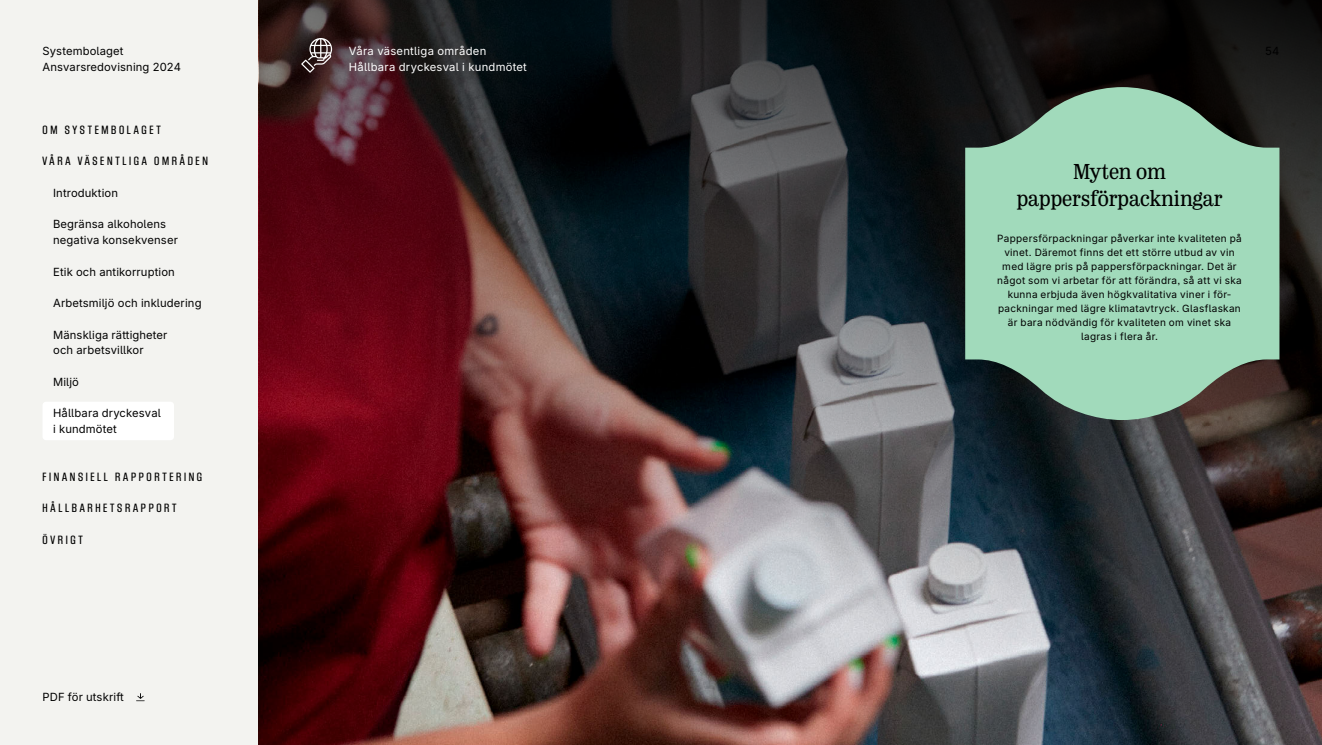
<style>
.page{position:relative;width:1322px;height:745px;background:#fff}
.page>*{position:absolute;margin:0;border:0;box-sizing:border-box;transform-origin:0 0}
._24_H3_centrerad__H1{font:22.5px/27px "Monopol Rubrik";letter-spacing:-.015em;color:#000;text-align:center}
.t1{font:500 condensed 12.5px "Bolaget";letter-spacing:.215em;color:#000}
.t2{font:11.25px/15.8px "Inter Systemet";letter-spacing:.01em;color:#000}
.t3{font:11.25px/15.8px "Inter Systemet";letter-spacing:.025em;color:#fff}
._24_F1_Fakta_Inter_Centrerad__P{font:10px/14px "Inter Systemet";letter-spacing:.03em;color:#000;text-align:center}
</style>
<div class="page">
<div style="left:0;top:0;width:259px;height:744px;background:#f3f3f0"></div>
<img style="left:259px;top:0;width:1063px;height:744px">
<svg style="left:965px;top:87px;width:314px;height:333px;background:#89b79e"></svg>
<div style="left:43px;top:401px;width:131px;height:39px;background:#fff;border-radius:4px"></div>
<svg style="left:136px;top:693px;width:9px;height:8px"></svg>
<svg style="left:301px;top:38px;width:31px;height:35px"></svg>
<p class="t3" style="left:349px;top:42px;width:180px">Våra väsentliga områden<br>Hållbara dryckesval i kundmötet</p>
<p class="t2" style="left:43px;top:42px;width:140px">Systembolaget<br>Ansvarsredovisning 2024</p>
<p class="t2" style="left:1265px;top:42px;width:16px">54</p>
<p class="t1" style="left:43px;top:123px;width:120px">OM SYSTEMBOLAGET</p>
<p class="t1" style="left:43px;top:154px;width:167px">VÅRA VÄSENTLIGA OMRÅDEN</p>
<p class="t2" style="left:53px;top:184px;width:66px">Introduktion</p>
<p class="t2" style="left:53px;top:216px;width:126px">Begränsa alkoholens negativa konsekvenser</p>
<p class="t2" style="left:53px;top:263px;width:123px">Etik och antikorruption</p>
<p class="t2" style="left:53px;top:294px;width:150px">Arbetsmiljö och inkludering</p>
<p class="t2" style="left:53px;top:326px;width:116px">Mänskliga rättigheter och arbetsvillkor</p>
<p class="t2" style="left:53px;top:373px;width:27px">Miljö</p>
<p class="t2" style="left:53px;top:405px;width:109px">Hållbara dryckesval i kundmötet</p>
<p class="t1" style="left:43px;top:469px;width:161px">FINANSIELL RAPPORTERING</p>
<p class="t1" style="left:43px;top:501px;width:136px">HÅLLBARHETSRAPPORT</p>
<p class="t1" style="left:43px;top:532px;width:42px">ÖVRIGT</p>
<p class="t2" style="left:43px;top:688px;width:83px">PDF för utskrift</p>
<h1 class="_24_H3_centrerad__H1" style="left:1016px;top:157px;width:208px">Myten om pappersförpackningar</h1>
<p class="_24_F1_Fakta_Inter_Centrerad__P" style="left:997px;top:230px;width:246px">Pappersförpackningar påverkar inte kvaliteten på vinet. Däremot finns det ett större utbud av vin med lägre pris på pappersförpackningar. Det är något som vi arbetar för att förändra, så att vi ska kunna erbjuda även högkvalitativa viner i för&shy;packningar med lägre klimatavtryck. Glasflaskan är bara nödvändig för kvaliteten om vinet ska lagras i flera år.</p>
</div>
